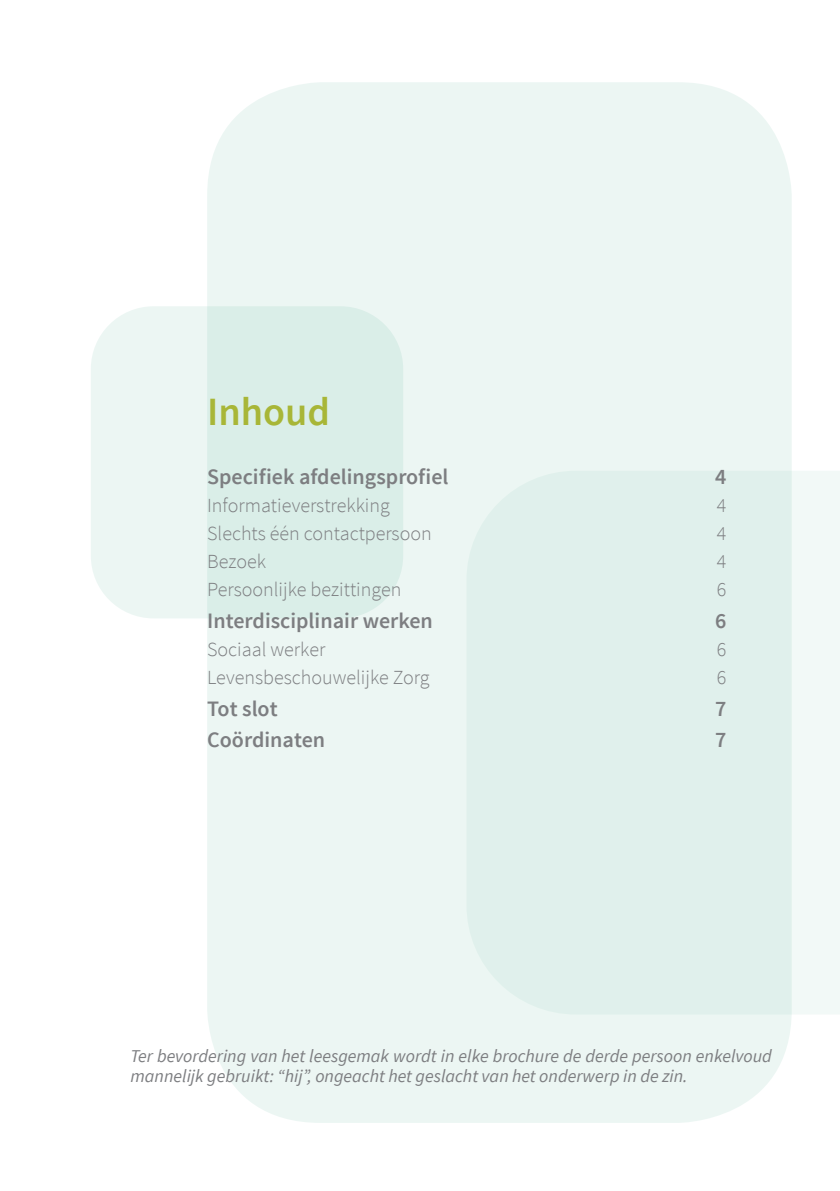
<style>
.page{position:relative;width:840px;height:1191px;background:#fff}
.page>*{position:absolute;margin:0;border:0;box-sizing:border-box;transform-origin:0 0}
.TOC_titel{font:600 40px "Source Sans Pro";color:#a8b637}
.TOC1{font:600 22px "Source Sans Pro";color:#7d7e81}
.TOC2{font:300 20px "Source Sans Pro";color:#7d7e81}
.Note__copy{font:italic 18px/20px "Source Sans Pro";color:#7d7e81}
</style>
<div class="page">
<div style="left:91px;top:306px;width:116px;height:312px;background:#ecf6f3"></div>
<svg style="left:791px;top:471px;width:48px;height:543px;fill:#f2f9f7"></svg>
<div style="left:207px;top:82px;width:584px;height:1041px;background:linear-gradient(to right,#e8f4f0,#e6f3ef);border-radius:113px"></div>
<p class="TOC_titel" style="left:207px;top:386px;width:124px">Inhoud</p>
<p class="TOC1" style="left:207px;top:463px;width:243px">Specifiek afdelingsprofiel</p>
<p class="TOC1" style="left:714px;top:463px;width:13px">4</p>
<p class="TOC2" style="left:207px;top:493px;width:184px">Informatieverstrekking</p>
<p class="TOC2" style="left:716px;top:493px;width:11px">4</p>
<p class="TOC2" style="left:207px;top:521px;width:226px">Slechts één contactpersoon</p>
<p class="TOC2" style="left:716px;top:521px;width:11px">4</p>
<p class="TOC2" style="left:207px;top:549px;width:60px">Bezoek</p>
<p class="TOC2" style="left:716px;top:549px;width:11px">4</p>
<p class="TOC2" style="left:207px;top:577px;width:196px">Persoonlijke bezittingen</p>
<p class="TOC2" style="left:716px;top:577px;width:11px">6</p>
<p class="TOC1" style="left:207px;top:607px;width:227px">Interdisciplinair werken</p>
<p class="TOC1" style="left:714px;top:607px;width:13px">6</p>
<p class="TOC2" style="left:207px;top:637px;width:120px">Sociaal werker</p>
<p class="TOC2" style="left:716px;top:637px;width:11px">6</p>
<p class="TOC2" style="left:207px;top:665px;width:224px">Levensbeschouwelijke Zorg</p>
<p class="TOC2" style="left:716px;top:665px;width:11px">6</p>
<p class="TOC1" style="left:207px;top:694px;width:72px">Tot slot</p>
<p class="TOC1" style="left:714px;top:694px;width:13px">7</p>
<p class="TOC1" style="left:207px;top:726px;width:120px">Coördinaten</p>
<p class="TOC1" style="left:714px;top:726px;width:13px">7</p>
<p class="Note__copy" style="left:130px;top:1046px;width:642px">Ter bevordering van het leesgemak wordt in elke brochure de derde persoon enkelvoud mannelijk gebruikt: “hij”, ongeacht het geslacht van het onderwerp in de zin.</p>
</div>
